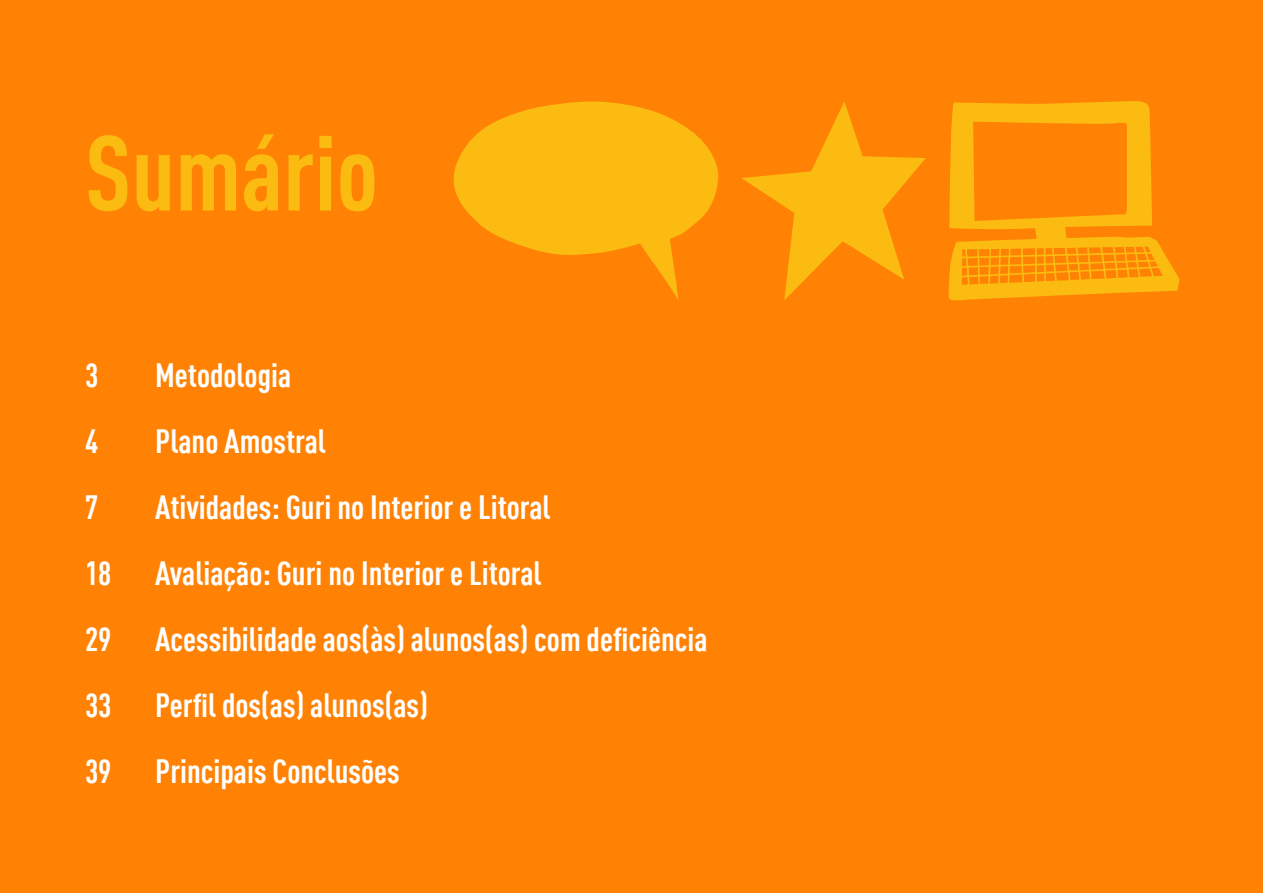
<style>
.page{position:relative;width:1263px;height:893px;background:#ff8205}
.page>*{position:absolute;margin:0;border:0;box-sizing:border-box;transform-origin:0 0}
.t1{font:284.7px "GURI comunidade";color:#fbbb10}
.t2{font:700 105px "DIN Cond";color:#fbbb10}
.t3{font:700 33px/66px "DIN Cond";color:#fff}
</style>
<div class="page">
<h2 class="t2" style="left:85px;top:109px;width:295px">Sumário</h2>
<h1 class="t1" style="left:442px;top:36px;width:750px">1&amp;u</h1>
<p class="t3" style="left:85px;top:341px;width:28px">3<br>4<br>7<br>18<br>29<br>33<br>39</p>
<p class="t3" style="left:155px;top:341px;width:554px">Metodologia<br>Plano Amostral<br>Atividades: Guri no Interior e Litoral<br>Avaliação: Guri no Interior e Litoral<br>Acessibilidade aos(às) alunos(as) com deficiência<br>Perfil dos(as) alunos(as)<br>Principais Conclusões</p>
</div>
